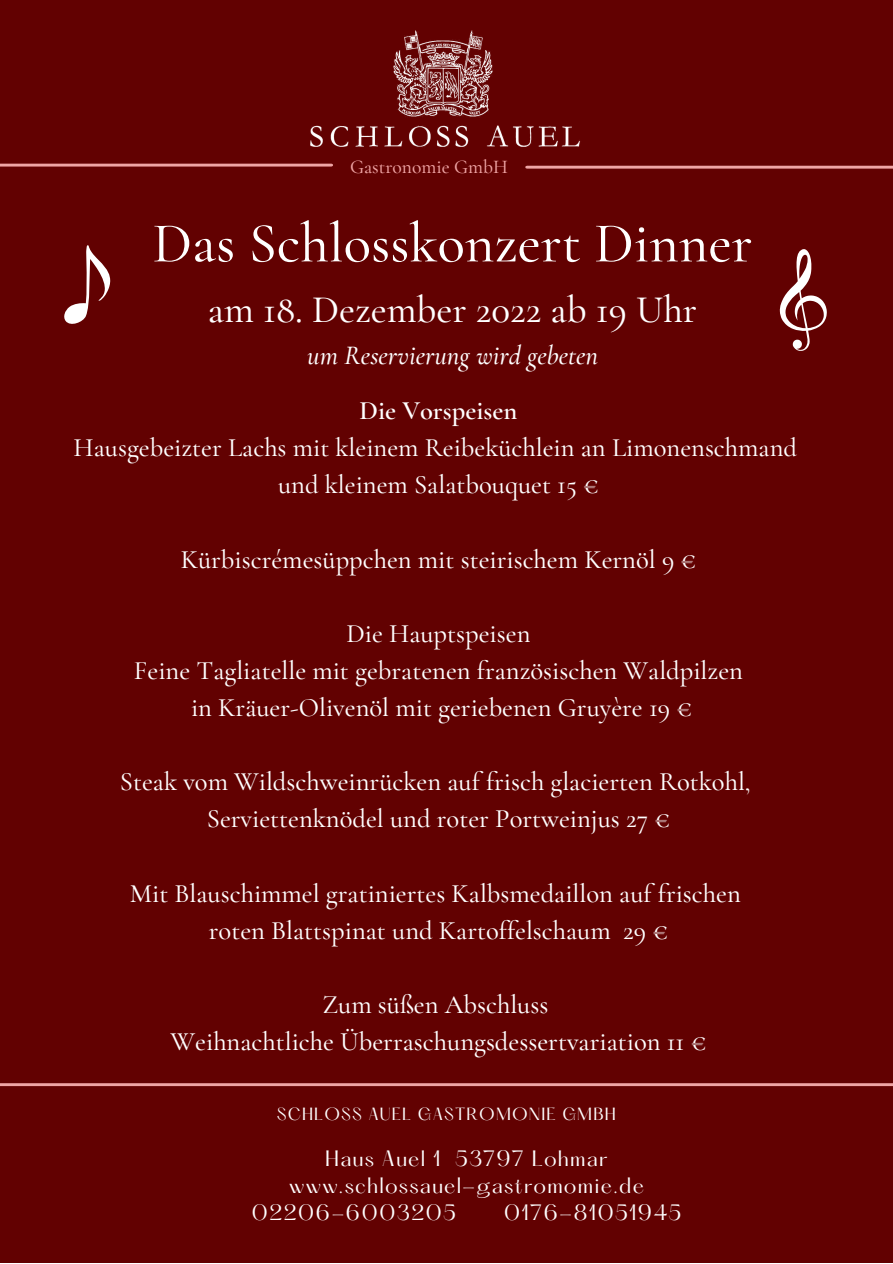
<style>
.page{position:relative;width:893px;height:1264px;background:#fff}
.page>*{position:absolute;margin:0;border:0;box-sizing:border-box;transform-origin:0 0}
.t1{font:500 57px "Cormorant Garamond";color:#fff}
.t2{font:500 39px "Cormorant Garamond";color:#fff}
.t3{font:italic 500 27px "Cormorant Garamond";color:#fff}
.t4{font:500 26.55px/37px "Cormorant Garamond";color:#fff;text-align:center}
.t5{font:600 26.55px "Cormorant Garamond";color:#fff}
.t6{font:19.5px "Hatton";letter-spacing:.06em;color:#fff}
.t7{font:500 19.5px "Cormorant Garamond";color:#efa5a5}
.t8{font:15.45px "Hatton";letter-spacing:.07em;color:#fff}
</style>
<div class="page">
<div style="left:0;top:0;width:892px;height:1262px;background:#620101"></div>
<img style="left:310px;top:30px;width:270px;height:118px">
<svg style="left:0;top:163px;width:331px;height:4px"></svg>
<hr style="left:527px;top:166px;width:365px;height:3px;background:#efa5a5">
<svg style="left:64px;top:245px;width:47px;height:79px"></svg>
<svg style="left:779px;top:249px;width:47px;height:102px"></svg>
<hr style="left:0;top:1083px;width:892px;height:3px;background:#efa5a5">
<p class="t7" style="left:350px;top:155px;width:159px">Gastronomie GmbH</p>
<h1 class="t1" style="left:152px;top:209px;width:601px">Das Schlosskonzert Dinner</h1>
<h2 class="t2" style="left:208px;top:286px;width:490px">am 18. Dezember 2022 ab 19 Uhr</h2>
<p class="t3" style="left:307px;top:339px;width:292px">um Reservierung wird gebeten</p>
<p class="t5" style="left:359px;top:394px;width:159px">Die Vorspeisen</p>
<p class="t4" style="left:74px;top:429px;width:725px">Hausgebeizter Lachs mit kleinem Reibeküchlein an Limonenschmand und kleinem Salatbouquet 15 €</p>
<p class="t4" style="left:181px;top:540px;width:517px">Kürbiscrémesüppchen mit steirischem Kernöl 9 €</p>
<p class="t4" style="left:134px;top:615px;width:610px">Die Hauptspeisen<br>Feine Tagliatelle mit gebratenen französischen Waldpilzen in Kräuer-Olivenöl mit geriebenen Gruyère 19 €</p>
<p class="t4" style="left:120px;top:763px;width:632px">Steak vom Wildschweinrücken auf frisch glacierten Rotkohl,<br>Serviettenknödel und roter Portweinjus 27 €</p>
<p class="t4" style="left:130px;top:874px;width:612px">Mit Blauschimmel gratiniertes Kalbsmedaillon auf frischen roten Blattspinat und Kartoffelschaum 29 €</p>
<p class="t4" style="left:171px;top:985px;width:537px">Zum süßen Abschluss<br>Weihnachtliche Überraschungsdessertvariation 11 €</p>
<p class="t8" style="left:277px;top:1106px;width:340px">SCHLOSS AUEL GASTROMONIE GMBH</p>
<p class="t6" style="left:325px;top:1148px;width:284px">Haus Auel 1 53797 Lohmar</p>
<p class="t6" style="left:289px;top:1175px;width:357px">www.schlossauel-gastromomie.de</p>
<p class="t6" style="left:251px;top:1202px;width:206px">02206-6003205</p>
<p class="t6" style="left:503px;top:1202px;width:179px">0176-81051945</p>
</div>
